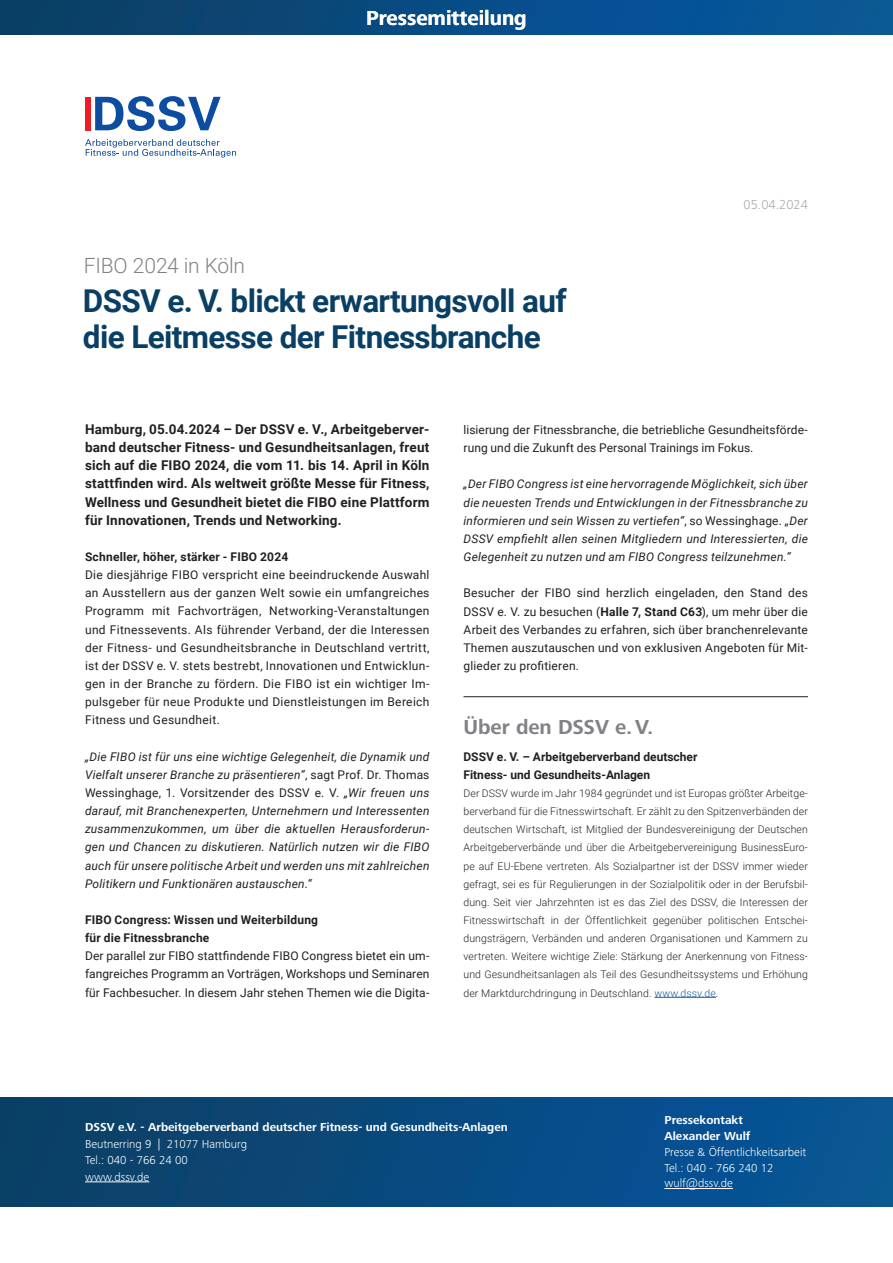
<style>
.page{position:relative;width:893px;height:1263px;background:#fff}
.page>*{position:absolute;margin:0;border:0;box-sizing:border-box;transform-origin:0 0}
.t1{font:700 31.5px/36px "Roboto";letter-spacing:-.02em;color:#093f64}
.t2{font:700 21px "Frutiger Next Pro";color:#fff}
.t3{font:700 21px "Frutiger Next Pro";color:#808285}
.t4{font:300 21px "Roboto";letter-spacing:-.01em;color:#808285}
.t5{font:700 13.5px/18.1px "Roboto";letter-spacing:.015em;color:#231f20;text-align:justify}
.t6{font:300 13.5px "Frutiger Next Pro";color:#a8a9ad}
.t7{font:12px/18.1px "Roboto";letter-spacing:.01em;color:#231f20;text-align:justify}
.t8{font:italic 12px/18.1px "Roboto";letter-spacing:.02em;color:#231f20;text-align:justify}
.t9{font:700 12px/18.1px "Roboto";letter-spacing:.015em;color:#231f20}
.t10{font:300 12px/15.8px "Frutiger Next Pro";color:#fff}
.t11{font:700 12px "Frutiger Next Pro";color:#fff}
.t12{font:300 10.5px/18.1px "Roboto";letter-spacing:.01em;color:#231f20;text-align:justify}
.s1{font-style:normal}
.s2{font-weight:700}
.s3{color:#175d9e}
.s4{font-family:"Calibri"}
</style>
<div class="page">
<div style="left:0;top:0;width:893px;height:34px;background:linear-gradient(to right,#0a3e64,#0759a1)"></div>
<div style="left:0;top:1097px;width:893px;height:109px;background:linear-gradient(to right,#0b3f64,#07569a)"></div>
<hr style="left:85px;top:1181px;width:64px;height:1px;background:#fff">
<hr style="left:664px;top:1188px;width:69px;height:1px;background:#fff">
<svg style="left:95px;top:96px;width:126px;height:35px"></svg>
<svg style="left:85px;top:139px;width:151px;height:19px"></svg>
<div style="left:85px;top:97px;width:5px;height:33px;background:#ee1d23"></div>
<hr style="left:654px;top:997px;width:62px;height:1px;background:#175d9e">
<hr style="left:463px;top:696px;width:345px;height:1px;background:#231f20">
<h2 class="t4" style="left:84px;top:251px;width:163px">FIBO 2024 in Köln</h2>
<h2 class="t2" style="left:366px;top:6px;width:162px">Pressemitteilung</h2>
<h1 class="t1" style="left:83px;top:281px;width:485px">DSSV e. V. blickt erwartungsvoll auf die Leitmesse der Fitnessbranche</h1>
<p class="t6" style="left:743px;top:197px;width:66px">05.04.2024</p>
<p class="t5" style="left:85px;top:420px;width:346px">Hamburg, 05.04.2024 – Der DSSV e. V., Arbeitgeberver&shy;band deutscher Fitness- und Gesundheitsanlagen, freut sich auf die FIBO 2024, die vom 11. bis 14. April in Köln stattfinden wird. Als weltweit größte Messe für Fitness, Wellness und Gesundheit bietet die FIBO eine Plattform für Innovationen, Trends und Networking.</p>
<p class="t9" style="left:85px;top:547px;width:205px">Schneller, höher, stärker - FIBO 2024</p>
<p class="t7" style="left:85px;top:565px;width:346px">Die diesjährige FIBO verspricht eine beeindruckende Auswahl an Ausstellern aus der ganzen Welt sowie ein umfangreiches Programm mit Fachvorträgen, Networking-Veranstaltungen und Fitnessevents. Als führender Verband, der die Interessen der Fitness- und Gesundheitsbranche in Deutschland vertritt, ist der DSSV e. V. stets bestrebt, Innovationen und Entwicklun&shy;gen in der Branche zu fördern. Die FIBO ist ein wichtiger Im&shy;pulsgeber für neue Produkte und Dienstleistungen im Bereich Fitness und Gesundheit.</p>
<p class="t8" style="left:85px;top:747px;width:346px">„Die FIBO ist für uns eine wichtige Gelegenheit, die Dynamik und Vielfalt unserer Branche zu präsentieren“<span class="s1">, sagt Prof. Dr. Thomas Wessinghage, 1. Vorsitzender des DSSV e. V.</span> „Wir freuen uns darauf, mit Branchenexperten, Unternehmern und Interessenten zusammenzukommen, um über die aktuellen Herausforderun&shy;gen und Chancen zu diskutieren. Natürlich nutzen wir die FIBO auch für unsere politische Arbeit und werden uns mit zahlreichen Politikern und Funktionären austauschen.“</p>
<p class="t9" style="left:85px;top:910px;width:235px">FIBO Congress: Wissen und Weiterbildung für die Fitnessbranche</p>
<p class="t7" style="left:85px;top:946px;width:346px">Der parallel zur FIBO stattfindende FIBO Congress bietet ein um&shy;fangreiches Programm an Vorträgen, Workshops und Seminaren für Fachbesucher. In diesem Jahr stehen Themen wie die Digita-</p>
<p class="t7" style="left:463px;top:420px;width:346px">lisierung der Fitnessbranche, die betriebliche Gesundheitsförde&shy;rung und die Zukunft des Personal Trainings im Fokus.</p>
<p class="t8" style="left:463px;top:475px;width:346px">„Der FIBO Congress ist eine hervorragende Möglichkeit, sich über die neuesten Trends und Entwicklungen in der Fitnessbranche zu informieren und sein Wissen zu vertiefen“<span class="s1">, so Wessinghage. „</span>Der DSSV empfiehlt allen seinen Mitgliedern und Interessierten, die Gelegenheit zu nutzen und am FIBO Congress teilzunehmen.“</p>
<p class="t7" style="left:463px;top:583px;width:346px">Besucher der FIBO sind herzlich eingeladen, den Stand des DSSV e. V. zu besuchen (<span class="s2">Halle 7, Stand C63</span>), um mehr über die Arbeit des Verbandes zu erfahren, sich über branchenrelevante Themen auszutauschen und von exklusiven Angeboten für Mit&shy;glieder zu profitieren.</p>
<h2 class="t3" style="left:463px;top:715px;width:191px">Über den DSSV e.V.</h2>
<p class="t9" style="left:463px;top:747px;width:235px">DSSV e. V. – Arbeitgeberverband deutscher<br>Fitness- und Gesundheits-Anlagen</p>
<p class="t12" style="left:463px;top:784px;width:346px">Der DSSV wurde im Jahr 1984 gegründet und ist Europas größter Arbeitge&shy;berverband für die Fitnesswirtschaft. Er zählt zu den Spitzenverbänden der deutschen Wirtschaft, ist Mitglied der Bundesvereinigung der Deutschen Arbeitgeberverbände und über die Arbeitgebervereinigung BusinessEuro&shy;pe auf EU-Ebene vertreten. Als Sozialpartner ist der DSSV immer wieder gefragt, sei es für Regulierungen in der Sozialpolitik oder in der Berufsbil&shy;dung. Seit vier Jahrzehnten ist es das Ziel des DSSV, die Interessen der Fitnesswirtschaft in der Öffentlichkeit gegenüber politischen Entschei&shy;dungsträgern, Verbänden und anderen Organisationen und Kammern zu vertreten. Weitere wichtige Ziele: Stärkung der Anerkennung von Fitness&shy;und Gesundheitsanlagen als Teil des Gesundheitssystems und Erhöhung der Marktdurchdringung in Deutschland. <span class="s3">www.dssv.de</span>.</p>
<p class="t11" style="left:85px;top:1120px;width:424px">DSSV e.V. - Arbeitgeberverband deutscher Fitness- und Gesundheits-Anlagen</p>
<p class="t10" style="left:85px;top:1135px;width:164px;line-height:16.5px">Beutnerring 9 | 21077 Hamburg<br>Tel.: 040 - 766 24 00 www.dssv.de</p>
<p class="t10" style="left:664px;top:1112px;width:143px"><span class="s2">Pressekontakt<br>Alexander Wulf<br></span>Presse <span class="s4">&amp;</span> Öffentlichkeitsarbeit<br>Tel.: 040 - 766 240 12 wulf@dssv.de</p>
</div>
